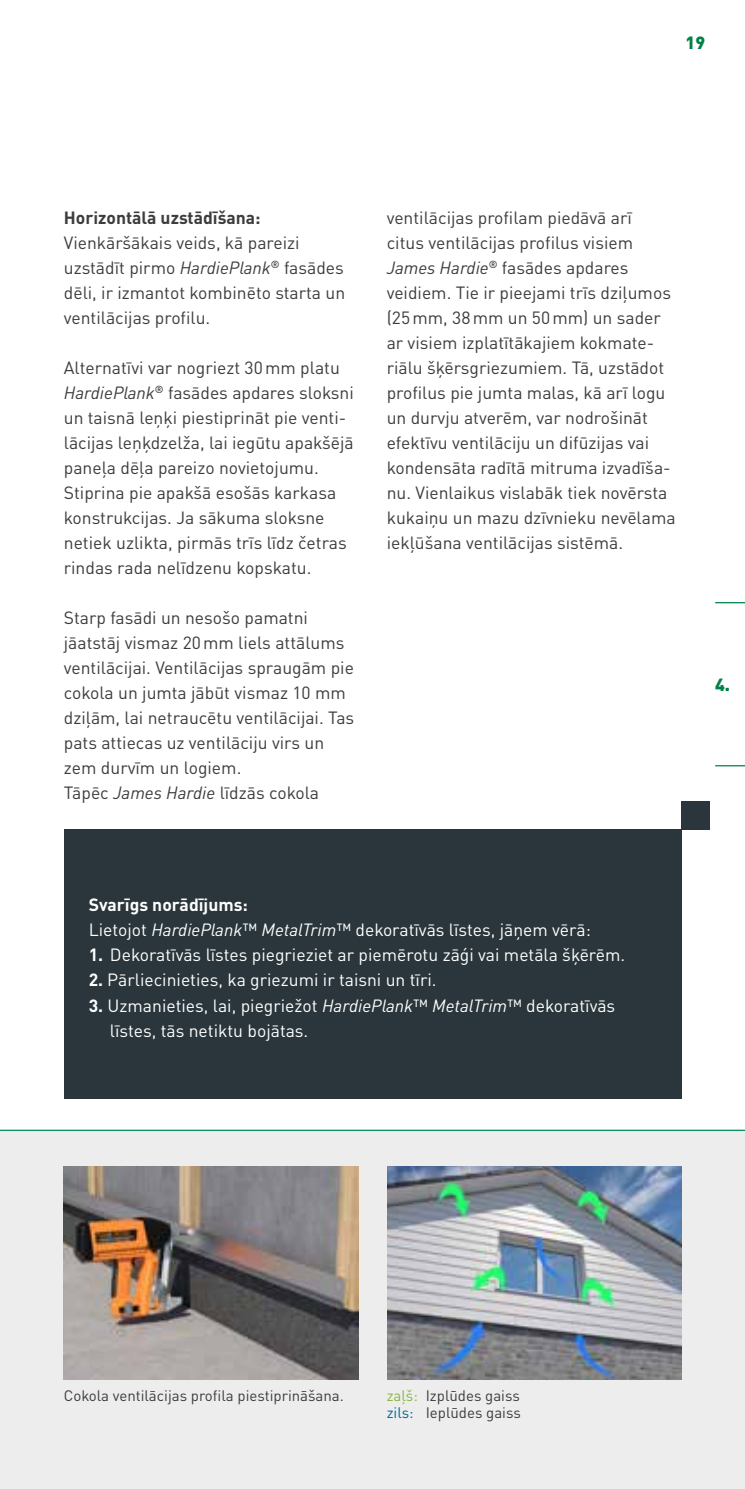
<style>
.page{position:relative;width:745px;height:1489px;background:#fff}
.page>*{position:absolute;margin:0;border:0;box-sizing:border-box;transform-origin:0 0}
.t1{font:17.5px/25px "DIN Pro";color:#3c3c3b}
.t2{font:17.5px/25px "DIN Pro";color:#fff}
.t3{font:700 17.5px "DIN Pro";color:#3c3c3b}
.t4{font:900 17.5px "DIN Pro";color:#008148}
.t5{font:15px/17.5px "DIN Pro";color:#3c3c3b}
.s1{font-style:italic}
.s2{font-weight:700}
.s3{color:#8ab545}
.s4{color:#00679b}
</style>
<div class="page">
<div style="left:0;top:1130px;width:744px;height:358px;background:#ededed"></div>
<div style="left:64px;top:829px;width:616px;height:269px;background:#2a363b"></div>
<div style="left:680px;top:801px;width:29px;height:28px;background:#2a363b"></div>
<img style="left:64px;top:1166px;width:294px;height:212px">
<img style="left:387px;top:1166px;width:294px;height:212px">
<hr style="left:0;top:1129px;width:744px;height:1px;background:#008a55">
<hr style="left:714px;top:602px;width:30px;height:1px;background:#008148">
<hr style="left:714px;top:765px;width:30px;height:1px;background:#008148">
<p class="t4" style="left:685px;top:31px;width:21px">19</p>
<p class="t3" style="left:64px;top:203px;width:198px">Horizontālā uzstādīšana:</p>
<p class="t1" style="left:64px;top:228px;width:283px">Vienkāršākais veids, kā pareizi uzstādīt pirmo <span class="s1">HardiePlank</span><sup>®</sup> fasādes dēli, ir izmantot kombinēto starta un ventilācijas profilu.</p>
<p class="t1" style="left:64px;top:353px;width:291px">Alternatīvi var nogriezt 30mm platu <span class="s1">HardiePlank</span><sup>®</sup> fasādes apdares sloksni un taisnā leņķi piestiprināt pie venti&shy;lācijas leņķdzelža, lai iegūtu apakšējā paneļa dēļa pareizo novietojumu.<br>Stiprina pie apakšā esošās karkasa konstrukcijas. Ja sākuma sloksne netiek uzlikta, pirmās trīs līdz četras rindas rada nelīdzenu kopskatu.</p>
<p class="t1" style="left:64px;top:603px;width:292px">Starp fasādi un nesošo pamatni jāatstāj vismaz 20mm liels attālums ventilācijai. Ventilācijas spraugām pie cokola un jumta jābūt vismaz 10 mm dziļām, lai netraucētu ventilācijai. Tas pats attiecas uz ventilāciju virs un zem durvīm un logiem.<br>Tāpēc <span class="s1">James Hardie</span> līdzās cokola</p>
<p class="t1" style="left:386px;top:203px;width:290px">ventilācijas profilam piedāvā arī<br>citus ventilācijas profilus visiem <span class="s1">James Hardie</span><sup>®</sup> fasādes apdares veidiem. Tie ir pieejami trīs dziļumos (25mm, 38mm un 50mm) un sader ar visiem izplatītākajiem kokmate&shy;riālu šķērsgriezumiem. Tā, uzstādot profilus pie jumta malas, kā arī logu un durvju atverēm, var nodrošināt efektīvu ventilāciju un difūzijas vai kondensāta radītā mitruma izvadīša&shy;nu. Vienlaikus vislabāk tiek novērsta kukaiņu un mazu dzīvnieku nevēlama iekļūšana ventilācijas sistēmā.</p>
<p class="t2" style="left:89px;top:890px;width:503px"><span class="s2">Svarīgs norādījums:<br></span>Lietojot <span class="s1">HardiePlank</span>™ <span class="s1">MetalTrim</span>™ dekoratīvās līstes, jāņem vērā:</p>
<p class="t2" style="left:89px;top:940px;width:537px"><span class="s2">1.</span> Dekoratīvās līstes piegrieziet ar piemērotu zāģi vai metāla šķērēm.</p>
<p class="t2" style="left:89px;top:965px;width:349px"><span class="s2">2.</span> Pārliecinieties, ka griezumi ir taisni un tīri.</p>
<p class="t2" style="left:110px;top:990px;width:506px;text-indent:-21px"><span class="s2">3.</span> Uzmanieties, lai, piegriežot <span class="s1">HardiePlank</span>™ <span class="s1">MetalTrim</span>™ dekoratīvās līstes, tās netiktu bojātas.</p>
<p class="t4" style="left:714px;top:672px;width:16px">4.</p>
<p class="t5" style="left:64px;top:1384px;width:281px">Cokola ventilācijas profila piestiprināšana.</p>
<p class="t5" style="left:386px;top:1384px;width:136px"><span class="s3">zaļš:</span> Izplūdes gaiss <span class="s4">zils:</span> Ieplūdes gaiss</p>
</div>
